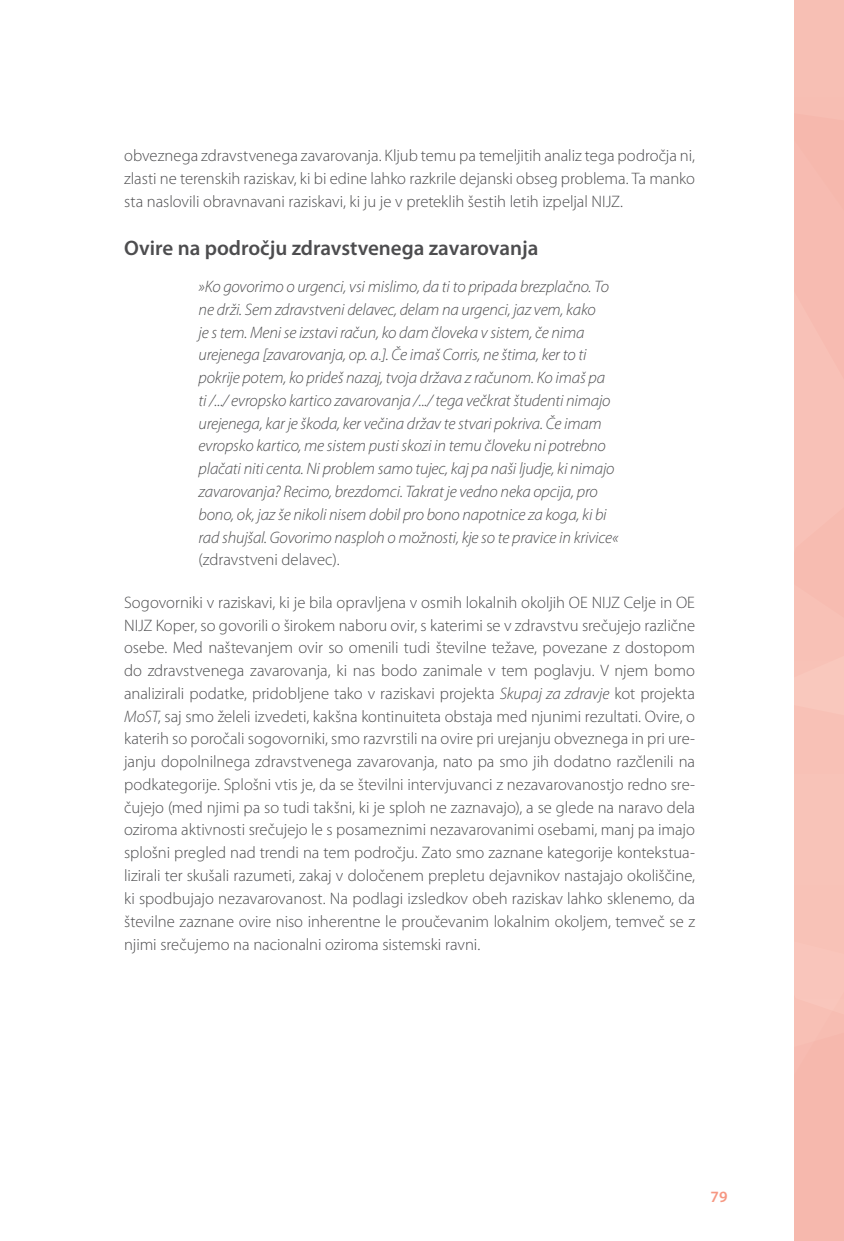
<style>
.page{position:relative;width:844px;height:1241px;background:#fff}
.page>*{position:absolute;margin:0;border:0;box-sizing:border-box;transform-origin:0 0}
.t1{font:600 21px "Myriad Pro";color:#4d4d4f}
.t2{font:300 16.62px/22.8px "Myriad Pro";letter-spacing:-.005em;color:#4d4d4f;text-align:justify}
.t3{font:italic 300 16.62px/22.8px "Myriad Pro";letter-spacing:-.01em;color:#4d4d4f}
.t4{font:600 15.75px "Myriad Pro";color:#f69782}
.s1{font-style:italic}
</style>
<div class="page">
<div style="left:794px;top:0;width:49px;height:97px;background:#f7bfb4"></div>
<svg style="left:794px;top:97px;width:49px;height:1143px;background:#f7beb3"></svg>
<p class="t2" style="left:124px;top:145px;width:572px">obveznega zdravstvenega zavarovanja. Kljub temu pa temeljitih analiz tega področja ni, zlasti ne terenskih raziskav, ki bi edine lahko razkrile dejanski obseg problema. Ta manko sta naslovili obravnavani raziskavi, ki ju je v preteklih šestih letih izpeljal NIJZ.</p>
<p class="t1" style="left:124px;top:236px;width:416px">Ovire na področju zdravstvenega zavarovanja</p>
<p class="t3" style="left:198px;top:276px;width:421px">»Ko govorimo o urgenci, vsi mislimo, da ti to pripada brezplačno. To ne drži. Sem zdravstveni delavec, delam na urgenci, jaz vem, kako<br>je s tem. Meni se izstavi račun, ko dam človeka v sistem, če nima urejenega [zavarovanja, op. a.]. Če imaš Corris, ne štima, ker to ti pokrije potem, ko prideš nazaj, tvoja država z računom. Ko imaš pa<br>ti /.../ evropsko kartico zavarovanja /.../ tega večkrat študenti nimajo urejenega, kar je škoda, ker večina držav te stvari pokriva. Če imam evropsko kartico, me sistem pusti skozi in temu človeku ni potrebno plačati niti centa. Ni problem samo tujec, kaj pa naši ljudje, ki nimajo zavarovanja? Recimo, brezdomci. Takrat je vedno neka opcija, pro bono, ok, jaz še nikoli nisem dobil pro bono napotnice za koga, ki bi rad shujšal. Govorimo nasploh o možnosti, kje so te pravice in krivice«</p>
<p class="t2" style="left:198px;top:548px;width:143px">(zdravstveni delavec).</p>
<p class="t2" style="left:124px;top:591px;width:572px">Sogovorniki v raziskavi, ki je bila opravljena v osmih lokalnih okoljih OE NIJZ Celje in OE NIJZ Koper, so govorili o širokem naboru ovir, s katerimi se v zdravstvu srečujejo različne osebe. Med naštevanjem ovir so omenili tudi številne težave, povezane z dostopom do zdravstvenega zavarovanja, ki nas bodo zanimale v tem poglavju. V njem bomo analizirali podatke, pridobljene tako v raziskavi projekta <span class="s1">Skupaj za zdravje</span> kot projekta <span class="s1">MoST</span>, saj smo želeli izvedeti, kakšna kontinuiteta obstaja med njunimi rezultati. Ovire, o katerih so poročali sogovorniki, smo razvrstili na ovire pri urejanju obveznega in pri ure&shy;janju dopolnilnega zdravstvenega zavarovanja, nato pa smo jih dodatno razčlenili na podkategorije. Splošni vtis je, da se številni intervjuvanci z nezavarovanostjo redno sre&shy;čujejo (med njimi pa so tudi takšni, ki je sploh ne zaznavajo), a se glede na naravo dela oziroma aktivnosti srečujejo le s posameznimi nezavarovanimi osebami, manj pa imajo splošni pregled nad trendi na tem področju. Zato smo zaznane kategorije kontekstua&shy;lizirali ter skušali razumeti, zakaj v določenem prepletu dejavnikov nastajajo okoliščine, ki spodbujajo nezavarovanost. Na podlagi izsledkov obeh raziskav lahko sklenemo, da številne zaznane ovire niso inherentne le proučevanim lokalnim okoljem, temveč se z njimi srečujemo na nacionalni oziroma sistemski ravni.</p>
<p class="t4" style="left:710px;top:1187px;width:18px">79</p>
</div>
